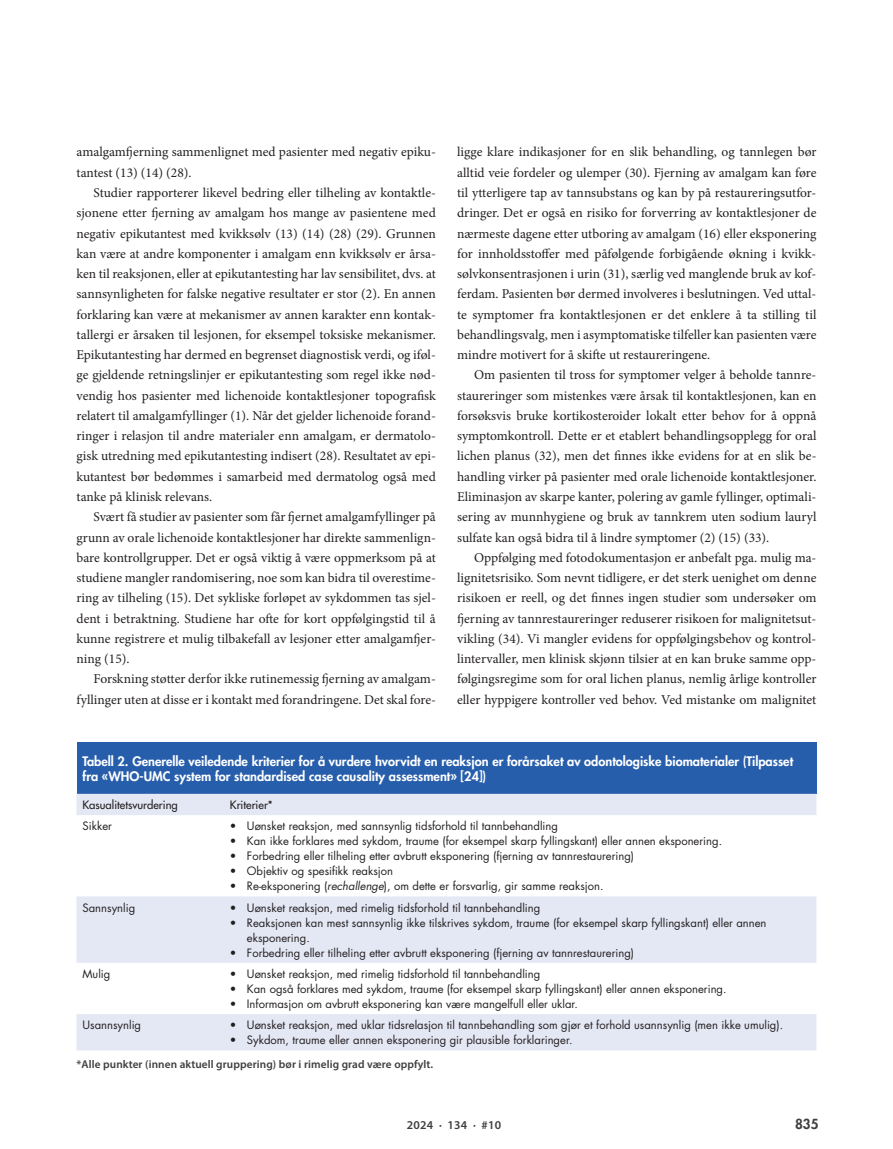
<style>
.page{position:relative;width:893px;height:1149px;background:#fff}
.page>*{position:absolute;margin:0;border:0;box-sizing:border-box;transform-origin:0 0}
.t1{font:13.5px/20.2px "Minion Pro";color:#231f20;text-align:justify}
.t2{font:800 13.5px "Futura Std";color:#3e3e3f}
.t3{font:800 12.75px/15.3px "Futura Std";color:#fff}
.t4{font:600 12px "Myriad Pro";letter-spacing:.02em;color:#3e3e3f}
.t5{font:11.25px/15px "Futura Std";color:#231f20}
.t6{font:600 11.25px "Myriad Pro";letter-spacing:.01em;color:#3e3e3f}
.t7{font:500 11.25px "Futura Std";color:#231f20}
.s1{font-style:italic}
</style>
<div class="page">
<div style="left:77px;top:742px;width:739px;height:51px;background:#275eac"></div>
<svg style="left:77px;top:793px;width:739px;height:257px"></svg>
<p class="t1" style="left:77px;top:142px;width:361px">amalgamfjerning sammenlignet med pasienter med negativ epiku&shy;tantest (13) (14) (28).</p>
<p class="t1" style="left:77px;top:182px;width:361px;text-indent:17px">Studier rapporterer likevel bedring eller tilheling av kontaktle&shy;sjonene etter fjerning av amalgam hos mange av pasientene med negativ epikutantest med kvikksølv (13) (14) (28) (29). Grunnen kan være at andre komponenter i amalgam enn kvikksølv er årsa&shy;ken til reaksjonen, eller at epikutantesting har lav sensibilitet, dvs. at sannsynligheten for falske negative resultater er stor (2). En annen forklaring kan være at mekanismer av annen karakter enn kontak&shy;tallergi er årsaken til lesjonen, for eksempel toksiske mekanismer.<br>Epikutantesting har dermed en begrenset diagnostisk verdi, og iføl&shy;ge gjeldende retningslinjer er epikutantesting som regel ikke nød&shy;vendig hos pasienter med lichenoide kontaktlesjoner topografisk relatert til amalgamfyllinger (1). Når det gjelder lichenoide forand&shy;ringer i relasjon til andre materialer enn amalgam, er dermatolo&shy;gisk utredning med epikutantesting indisert (28). Resultatet av epi&shy;kutantest bør bedømmes i samarbeid med dermatolog også med tanke på klinisk relevans.</p>
<p class="t1" style="left:77px;top:506px;width:361px;text-indent:17px">Svært få studier av pasienter som får fjernet amalgamfyllinger på grunn av orale lichenoide kontaktlesjoner har direkte sammenlign&shy;bare kontrollgrupper. Det er også viktig å være oppmerksom på at studiene mangler randomisering, noe som kan bidra til overestime&shy;ring av tilheling (15). Det sykliske forløpet av sykdommen tas sjel&shy;dent i betraktning. Studiene har ofte for kort oppfølgingstid til å kunne registrere et mulig tilbakefall av lesjoner etter amalgamfjer&shy;ning (15).</p>
<p class="t1" style="left:77px;top:668px;width:361px;text-align:right">Forskning støtter derfor ikke rutinemessig fjerning av amalgam&shy;fyllinger uten at disse er i kontakt med forandringene. Det skal fore-</p>
<p class="t1" style="left:457px;top:142px;width:361px">ligge klare indikasjoner for en slik behandling, og tannlegen bør alltid veie fordeler og ulemper (30). Fjerning av amalgam kan føre til ytterligere tap av tannsubstans og kan by på restaureringsutfor&shy;dringer. Det er også en risiko for forverring av kontaktlesjoner de nærmeste dagene etter utboring av amalgam (16) eller eksponering for innholdsstoffer med påfølgende forbigående økning i kvikk&shy;sølvkonsentrasjonen i urin (31), særlig ved manglende bruk av kof&shy;ferdam. Pasienten bør dermed involveres i beslutningen. Ved uttal&shy;te symptomer fra kontaktlesjonen er det enklere å ta stilling til behandlingsvalg, men i asymptomatiske tilfeller kan pasienten være mindre motivert for å skifte ut restaureringene.</p>
<p class="t1" style="left:457px;top:365px;width:361px;text-indent:17px">Om pasienten til tross for symptomer velger å beholde tannre&shy;staureringer som mistenkes være årsak til kontaktlesjonen, kan en forsøksvis bruke kortikosteroider lokalt etter behov for å oppnå symptomkontroll. Dette er et etablert behandlingsopplegg for oral lichen planus (32), men det finnes ikke evidens for at en slik be&shy;handling virker på pasienter med orale lichenoide kontaktlesjoner.<br>Eliminasjon av skarpe kanter, polering av gamle fyllinger, optimali&shy;sering av munnhygiene og bruk av tannkrem uten sodium lauryl sulfate kan også bidra til å lindre symptomer (2) (15) (33).</p>
<p class="t1" style="left:457px;top:547px;width:361px;text-indent:17px">Oppfølging med fotodokumentasjon er anbefalt pga. mulig ma&shy;lignitetsrisiko. Som nevnt tidligere, er det sterk uenighet om denne risikoen er reell, og det finnes ingen studier som undersøker om fjerning av tannrestaureringer reduserer risikoen for malignitetsut&shy;vikling (34). Vi mangler evidens for oppfølgingsbehov og kontrol&shy;lintervaller, men klinisk skjønn tilsier at en kan bruke samme opp&shy;følgingsregime som for oral lichen planus, nemlig årlige kontroller eller hyppigere kontroller ved behov. Ved mistanke om malignitet</p>
<p class="t3" style="left:83px;top:753px;width:712px">Tabell 2. Generelle veiledende kriterier for å vurdere hvorvidt en reaksjon er forårsaket av odontologiske biomaterialer (Tilpasset fra «WHO-UMC system for standardised case causality assessment» [24])</p>
<p class="t7" style="left:83px;top:797px;width:97px">Kasualitetsvurdering</p>
<p class="t7" style="left:230px;top:797px;width:44px">Kriterier*</p>
<p class="t5" style="left:83px;top:818px;width:31px">Sikker</p>
<p class="t5" style="left:230px;top:818px;width:330px">• Uønsket reaksjon, med sannsynlig tidsforhold til tannbehandling</p>
<p class="t5" style="left:230px;top:833px;width:494px">• Kan ikke forklares med sykdom, traume (for eksempel skarp fyllingskant) eller annen eksponering.</p>
<p class="t5" style="left:230px;top:848px;width:406px">• Forbedring eller tilheling etter avbrutt eksponering (fjerning av tannrestaurering)</p>
<p class="t5" style="left:230px;top:863px;width:165px">• Objektiv og spesifikk reaksjon</p>
<p class="t5" style="left:230px;top:878px;width:375px">• Re-eksponering (<span class="s1">rechallenge</span>), om dette er forsvarlig, gir samme reaksjon.</p>
<p class="t5" style="left:83px;top:899px;width:54px">Sannsynlig</p>
<p class="t5" style="left:230px;top:899px;width:312px">• Uønsket reaksjon, med rimelig tidsforhold til tannbehandling</p>
<p class="t5" style="left:247px;top:914px;width:521px;text-indent:-17px">• Reaksjonen kan mest sannsynlig ikke tilskrives sykdom, traume (for eksempel skarp fyllingskant) eller annen eksponering.</p>
<p class="t5" style="left:230px;top:944px;width:406px">• Forbedring eller tilheling etter avbrutt eksponering (fjerning av tannrestaurering)</p>
<p class="t5" style="left:83px;top:966px;width:29px">Mulig</p>
<p class="t5" style="left:230px;top:966px;width:312px">• Uønsket reaksjon, med rimelig tidsforhold til tannbehandling</p>
<p class="t5" style="left:230px;top:981px;width:498px">• Kan også forklares med sykdom, traume (for eksempel skarp fyllingskant) eller annen eksponering.</p>
<p class="t5" style="left:230px;top:996px;width:350px">• Informasjon om avbrutt eksponering kan være mangelfull eller uklar.</p>
<p class="t5" style="left:83px;top:1017px;width:60px">Usannsynlig</p>
<p class="t5" style="left:230px;top:1017px;width:555px">• Uønsket reaksjon, med uklar tidsrelasjon til tannbehandling som gjør et forhold usannsynlig (men ikke umulig).</p>
<p class="t5" style="left:230px;top:1032px;width:344px">• Sykdom, traume eller annen eksponering gir plausible forklaringer.</p>
<p class="t6" style="left:77px;top:1057px;width:358px">*Alle punkter (innen aktuell gruppering) bør i rimelig grad være oppfylt.</p>
<p class="t4" style="left:407px;top:1117px;width:96px">2024 · 134 · #10</p>
<p class="t2" style="left:795px;top:1115px;width:25px">835</p>
</div>
